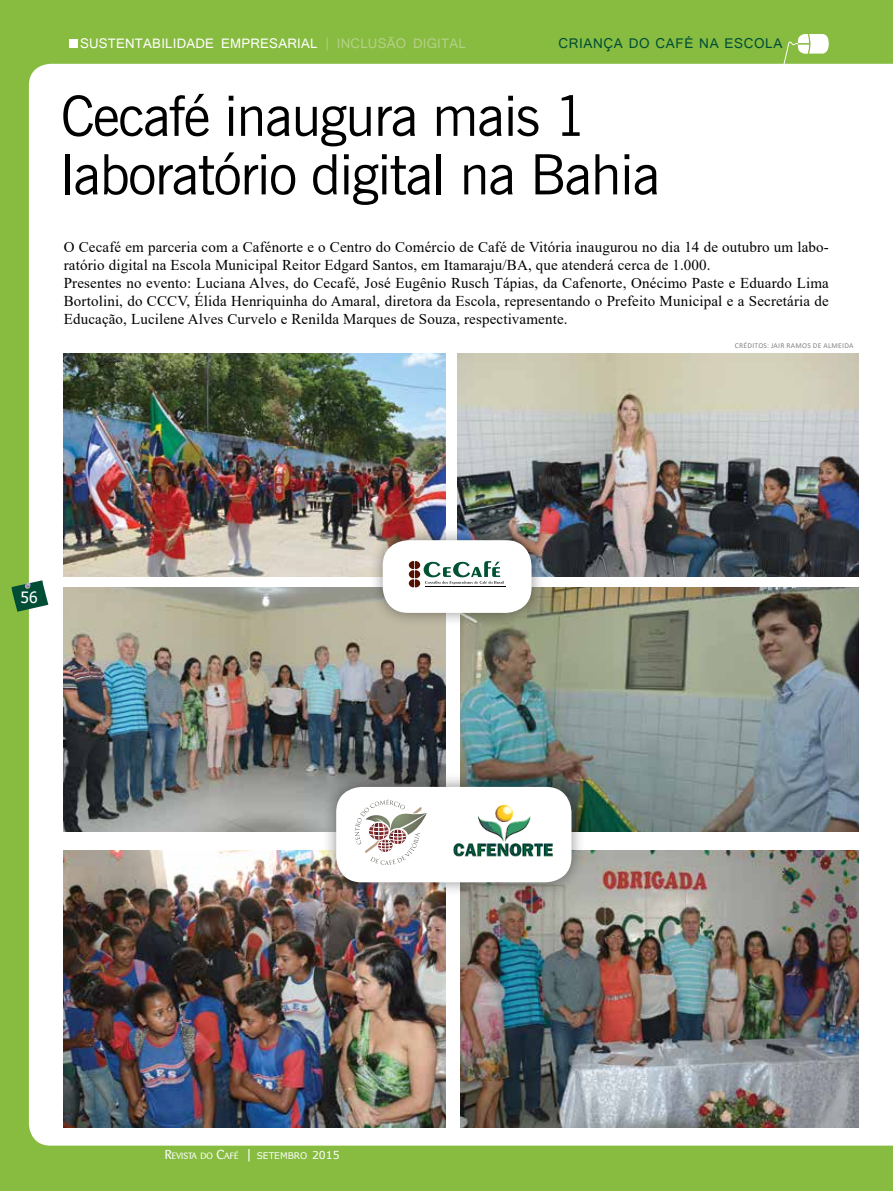
<style>
.page{position:relative;width:893px;height:1191px;background:#87bc40}
.page>*{position:absolute;margin:0;border:0;box-sizing:border-box;transform-origin:0 0}
.t1{font:55.5px/58.5px "News Gothic BT";letter-spacing:-.025em;color:#000}
.t2{font:15.6px "Tahoma";color:#fff}
.t3{font:15px/18px "Times New Roman";letter-spacing:.01em;color:#000}
.t4{font:15px "Raavi";letter-spacing:.04em;color:#004d35}
.t5{font:14.7px "Raavi";letter-spacing:.015em;color:#fff}
.t6{font:9.15px "Barmeno";color:#fff}
.t7{font:7.5px "Calibri";letter-spacing:.04em;color:#808285}
.s1{font-size:13.5px;color:#b5d187}
.s2{color:#b5d187}
.s3{font-size:13.05px}
.s4{font-family:"MS Reference Sans Serif";font-size:13.05px}
.s5{font-family:"MS Reference Sans Serif"}
.s6{font-family:"MS Reference Sans Serif";font-size:10.8px}
</style>
<div class="page">
<div style="left:69px;top:39px;width:9px;height:8px;background:#fff"></div>
<svg style="left:783px;top:34px;width:46px;height:30px"></svg>
<div style="left:29px;top:64px;width:864px;height:1081px;background:#fff"></div>
<svg style="left:12px;top:580px;width:36px;height:33px"></svg>
<img style="left:64px;top:850px;width:381px;height:277px">
<img style="left:460px;top:850px;width:399px;height:277px">
<img style="left:460px;top:587px;width:399px;height:244px">
<img style="left:64px;top:587px;width:381px;height:244px">
<img style="left:457px;top:353px;width:402px;height:223px">
<img style="left:64px;top:353px;width:381px;height:223px">
<div style="left:369px;top:526px;width:177px;height:101px;background:#000;opacity:.44"></div>
<div style="left:383px;top:540px;width:148px;height:73px;background:#fff;border-radius:26px"></div>
<div style="left:322px;top:773px;width:264px;height:123px;background:#000;opacity:.44"></div>
<div style="left:336px;top:787px;width:235px;height:95px;background:#fff;border-radius:26px"></div>
<hr style="left:425px;top:586px;width:80px;height:1px;background:#000">
<svg style="left:409px;top:561px;width:95px;height:26px"></svg>
<img style="left:454px;top:805px;width:98px;height:52px">
<svg style="left:355px;top:799px;width:72px;height:66px"></svg>
<p class="t5" style="left:80px;top:34px;width:387px">SUSTENTABILIDADE EMPRESARIAL <span class="s1">|</span> <span class="s2">INCLUSÃO DIGITAL</span></p>
<p class="t4" style="left:558px;top:34px;width:225px">cRIANÇA DO CAFÉ NA ESCOLA</p>
<h1 class="t1" style="left:61px;top:86px;width:601px">Cecafé inaugura mais 1 laboratório digital na Bahia</h1>
<p class="t3" style="left:64px;top:238px;width:767px">O Cecafé em parceria com a Cafénorte e o Centro do Comércio de Café de Vitória inaugurou no dia 14 de outubro um labo&shy;ratório digital na Escola Municipal Reitor Edgard Santos, em Itamaraju/BA, que atenderá cerca de 1.000.<br>Presentes no evento: Luciana Alves, do Cecafé, José Eugênio Rusch Tápias, da Cafenorte, Onécimo Paste e Eduardo Lima Bortolini, do CCCV, Élida Henriquinha do Amaral, diretora da Escola, representando o Prefeito Municipal e a Secretária de Educação, Lucilene Alves Curvelo e Renilda Marques de Souza, respectivamente.</p>
<p class="t7" style="left:735px;top:340px;width:67px">CRÉDITOS: JAIR RAMOS</p>
<p class="t7" style="left:813px;top:340px;width:21px">DE ALMEID</p>
<p class="t7" style="left:849px;top:340px;width:6px">A</p>
<p class="t2" style="left:21px;top:587px;width:19px">56</p>
<p class="t6" style="left:165px;top:1151px;width:176px"><span class="s3">R</span>EVISTA DO <span class="s3">C</span>AFÉ <span class="s4">|</span> <span class="s5">SETEMBRO</span> <span class="s6">2015</span></p>
</div>
